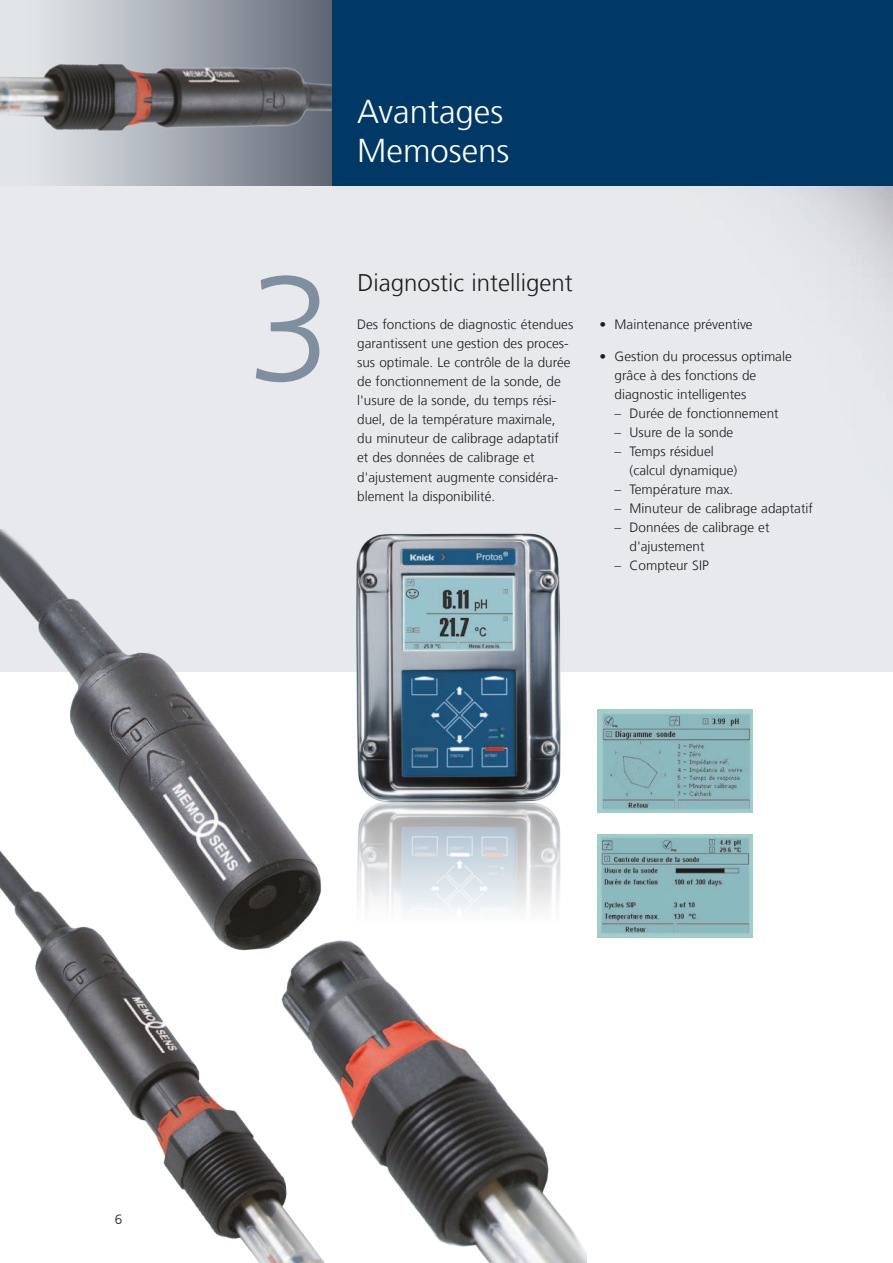
<style>
.page{position:relative;width:893px;height:1263px;background:#fff}
.page>*{position:absolute;margin:0;border:0;box-sizing:border-box;transform-origin:0 0}
.t1{font:300 150px "Frutiger LT Com";color:#7f8f9f}
.t2{font:300 33px/39px "Frutiger LT Com";color:#fff}
.t3{font:300 24px "Frutiger LT Com";color:#1d1d1b}
.t4{font:300 13.5px/19px "Frutiger LT Com";color:#1d1d1b}
</style>
<div class="page">
<div style="left:332px;top:0;width:561px;height:187px;background:#003866"></div>
<img style="left:0;top:0;width:332px;height:187px">
<img style="left:0;top:530px;width:587px;height:733px">
<img style="left:597px;top:709px;width:156px;height:104px">
<img style="left:597px;top:834px;width:156px;height:104px">
<p class="t2" style="left:357px;top:92px;width:154px">Avantages<br>Memosens</p>
<p class="t1" style="left:248px;top:242px;width:85px">3</p>
<p class="t3" style="left:357px;top:269px;width:217px">Diagnostic intelligent</p>
<p class="t4" style="left:357px;top:315px;width:218px">Des fonctions de diagnostic étendues garantissent une gestion des proces&shy;sus optimale. Le contrôle de la durée de fonctionnement de la sonde, de l'usure de la sonde, du temps rési&shy;duel, de la température maximale, du minuteur de calibrage adaptatif et des données de calibrage et d'ajustement augmente considéra&shy;blement la disponibilité.</p>
<p class="t4" style="left:600px;top:315px;width:155px">• Maintenance préventive</p>
<p class="t4" style="left:615px;top:347px;width:179px;text-indent:-15px">• Gestion du processus optimale grâce à des fonctions de diagnostic intelligentes</p>
<p class="t4" style="left:615px;top:404px;width:166px">– Durée de fonctionnement</p>
<p class="t4" style="left:615px;top:423px;width:120px">– Usure de la sonde</p>
<p class="t4" style="left:630px;top:442px;width:109px;text-indent:-15px">– Temps résiduel (calcul dynamique)</p>
<p class="t4" style="left:615px;top:480px;width:120px">– Température max.</p>
<p class="t4" style="left:615px;top:499px;width:200px">– Minuteur de calibrage adaptatif</p>
<p class="t4" style="left:630px;top:518px;width:141px;text-indent:-15px">– Données de calibrage et d'ajustement</p>
<p class="t4" style="left:615px;top:556px;width:96px">– Compteur SIP</p>
<p class="t4" style="left:115px;top:1210px;width:9px">6</p>
</div>
